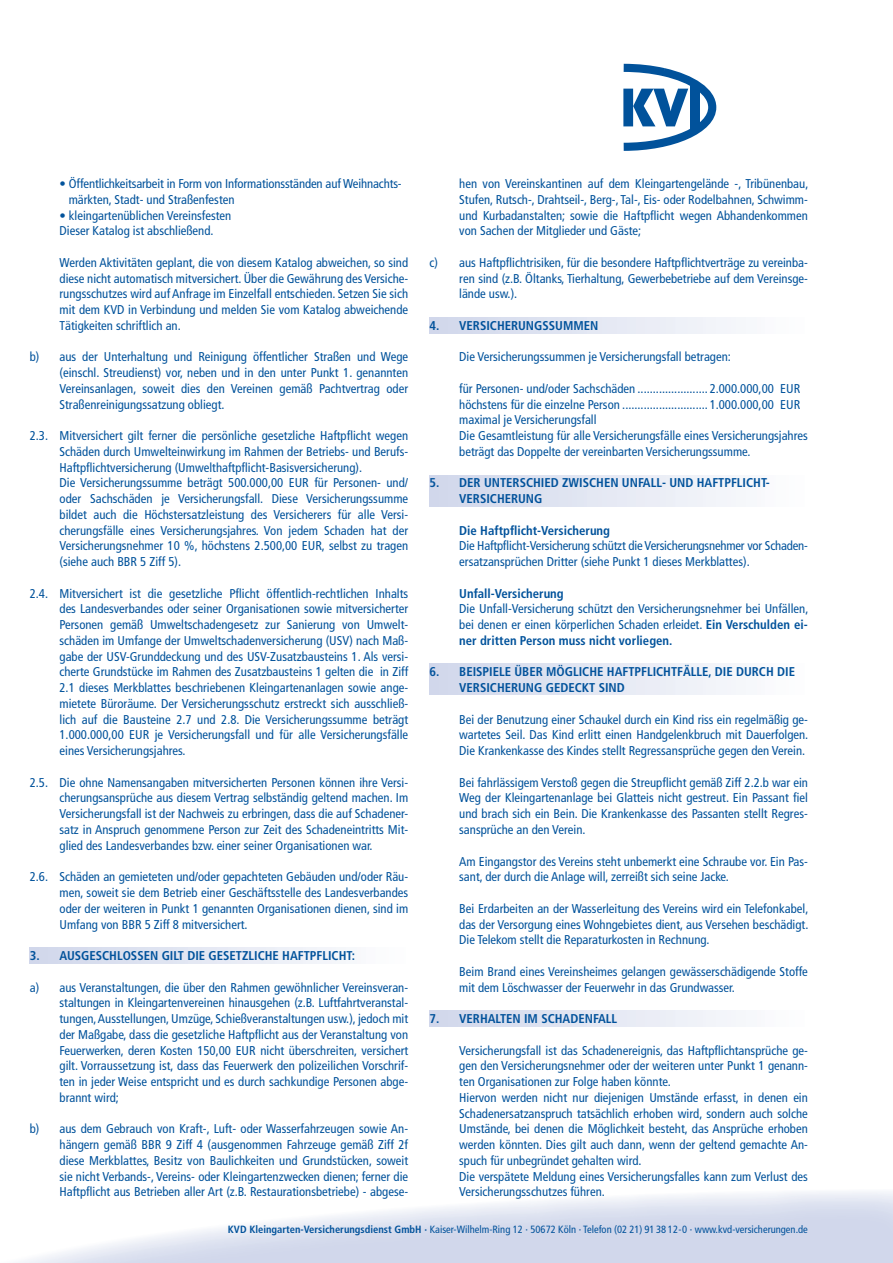
<style>
.page{position:relative;width:893px;height:1263px;background:#fff}
.page>*{position:absolute;margin:0;border:0;box-sizing:border-box;transform-origin:0 0}
.t1{font:condensed 12.75px/15.8px "Frutiger";color:#01529b;text-align:justify}
.t2{font:700 condensed 12.75px/15.8px "Frutiger";color:#01529b}
.t3{font:condensed 10.5px "Frutiger";color:#01529b}
.s1{font-weight:700}
</style>
<div class="page">
<svg style="left:623px;top:63px;width:94px;height:88px"></svg>
<div style="left:690px;top:84px;width:9px;height:47px;background:#01529b"></div>
<div style="left:429px;top:317px;width:379px;height:16px;background:linear-gradient(to right,#d0d6ea,#fefefe)"></div>
<div style="left:429px;top:475px;width:379px;height:32px;background:linear-gradient(to right,#d0d6ea,#fefefe)"></div>
<div style="left:429px;top:1010px;width:379px;height:16px;background:linear-gradient(to right,#d0d6ea,#fefefe)"></div>
<div style="left:429px;top:663px;width:379px;height:32px;background:linear-gradient(to right,#d0d6ea,#fefefe)"></div>
<div style="left:30px;top:947px;width:378px;height:16px;background:linear-gradient(to right,#d0d6ea,#fdfefe)"></div>
<p class="t1" style="left:69px;top:176px;width:334px;text-indent:-9px">• Öffentlichkeitsarbeit in Form von Informationsständen auf Weihnachts&shy;märkten, Stadt- und Straßenfesten</p>
<p class="t1" style="left:60px;top:207px;width:173px">• kleingartenüblichen Vereinsfesten<br>Dieser Katalog ist abschließend.</p>
<p class="t1" style="left:60px;top:255px;width:350px">Werden Aktivitäten geplant, die von diesem Katalog abweichen, so sind diese nicht automatisch mitversichert. Über die Gewährung des Versiche&shy;rungsschutzes wird auf Anfrage im Einzelfall entschieden. Setzen Sie sich mit dem KVD in Verbindung und melden Sie vom Katalog abweichende Tätigkeiten schriftlich an.</p>
<p class="t1" style="left:60px;top:349px;width:350px;text-indent:-30px">b) aus der Unterhaltung und Reinigung öffentlicher Straßen und Wege (einschl. Streudienst) vor, neben und in den unter Punkt 1. genannten Vereinsanlagen, soweit dies den Vereinen gemäß Pachtvertrag oder Straßenreinigungssatzung obliegt.</p>
<p class="t1" style="left:60px;top:428px;width:350px;text-align:left;text-indent:-30px">2.3. Mitversichert gilt ferner die persönliche gesetzliche Haftpflicht wegen Schäden durch Umwelteinwirkung im Rahmen der Betriebs- und Berufs-Haftpflichtversicherung (Umwelthaftpflicht-Basisversicherung).<br>Die Versicherungssumme beträgt 500.000,00 EUR für Personen- und/ oder Sachschäden je Versicherungsfall. Diese Versicherungssumme bildet auch die Höchstersatzleistung des Versicherers für alle Versi&shy;cherungsfälle eines Versicherungsjahres. Von jedem Schaden hat der Versicherungsnehmer 10 %, höchstens 2.500,00 EUR, selbst zu tragen (siehe auch BBR 5 Ziff 5).</p>
<p class="t1" style="left:60px;top:585px;width:350px;text-indent:-30px">2.4. Mitversichert ist die gesetzliche Pflicht öffentlich-rechtlichen Inhalts des Landesverbandes oder seiner Organisationen sowie mitversicherter Personen gemäß Umweltschadengesetz zur Sanierung von Umwelt&shy;schäden im Umfange der Umweltschadenversicherung (USV) nach Maß&shy;gabe der USV-Grunddeckung und des USV-Zusatzbausteins 1. Als versi&shy;cherte Grundstücke im Rahmen des Zusatzbausteins 1 gelten die in Ziff 2.1 dieses Merkblattes beschriebenen Kleingartenanlagen sowie ange&shy;mietete Büroräume. Der Versicherungsschutz erstreckt sich ausschließ&shy;lich auf die Bausteine 2.7 und 2.8. Die Versicherungssumme beträgt 1.000.000,00 EUR je Versicherungsfall und für alle Versicherungsfälle eines Versicherungsjahres.</p>
<p class="t1" style="left:60px;top:774px;width:350px;text-indent:-30px">2.5. Die ohne Namensangaben mitversicherten Personen können ihre Versi&shy;cherungsansprüche aus diesem Vertrag selbständig geltend machen. Im Versicherungsfall ist der Nachweis zu erbringen, dass die auf Schadener&shy;satz in Anspruch genommene Person zur Zeit des Schadeneintritts Mit&shy;glied des Landesverbandes bzw. einer seiner Organisationen war.</p>
<p class="t1" style="left:60px;top:869px;width:350px;text-indent:-30px">2.6. Schäden an gemieteten und/oder gepachteten Gebäuden und/oder Räu&shy;men, soweit sie dem Betrieb einer Geschäftsstelle des Landesverbandes oder der weiteren in Punkt 1 genannten Organisationen dienen, sind im Umfang von BBR 5 Ziff 8 mitversichert.</p>
<p class="t2" style="left:30px;top:948px;width:327px">3. AUSGESCHLOSSEN GILT DIE GESETZLICHE HAFTPFLICHT:</p>
<p class="t1" style="left:60px;top:979px;width:350px;text-indent:-30px">a) aus Veranstaltungen, die über den Rahmen gewöhnlicher Vereinsveran&shy;staltungen in Kleingartenvereinen hinausgehen (z.B. Luftfahrtveranstal&shy;tungen, Ausstellungen, Umzüge, Schießveranstaltungen usw.), jedoch mit der Maßgabe, dass die gesetzliche Haftpflicht aus der Veranstaltung von Feuerwerken, deren Kosten 150,00 EUR nicht überschreiten, versichert gilt. Vorraussetzung ist, dass das Feuerwerk den polizeilichen Vorschrif&shy;ten in jeder Weise entspricht und es durch sachkundige Personen abge&shy;brannt wird;</p>
<p class="t1" style="left:60px;top:1121px;width:350px;text-indent:-30px">b) aus dem Gebrauch von Kraft-, Luft- oder Wasserfahrzeugen sowie An&shy;hängern gemäß BBR 9 Ziff 4 (ausgenommen Fahrzeuge gemäß Ziff 2f diese Merkblattes, Besitz von Baulichkeiten und Grundstücken, soweit sie nicht Verbands-, Vereins- oder Kleingartenzwecken dienen; ferner die Haftpflicht aus Betrieben aller Art (z.B. Restaurationsbetriebe) - abgese-</p>
<p class="t1" style="left:459px;top:176px;width:351px">hen von Vereinskantinen auf dem Kleingartengelände -, Tribünenbau, Stufen, Rutsch-, Drahtseil-, Berg-, Tal-, Eis- oder Rodelbahnen, Schwimm&shy;und Kurbadanstalten; sowie die Haftpflicht wegen Abhandenkommen von Sachen der Mitglieder und Gäste;</p>
<p class="t1" style="left:459px;top:255px;width:350px;text-indent:-30px">c) aus Haftpflichtrisiken, für die besondere Haftpflichtverträge zu vereinba&shy;ren sind (z.B. Öltanks, Tierhaltung, Gewerbebetriebe auf dem Vereinsge&shy;lände usw.).</p>
<p class="t2" style="left:429px;top:318px;width:170px">4. VERSICHERUNGSSUMMEN</p>
<p class="t1" style="left:459px;top:349px;width:273px">Die Versicherungssummen je Versicherungsfall betragen:</p>
<p class="t1" style="left:459px;top:381px;width:350px;text-align:left">für Personen- und/oder Sachschäden ....................... 2.000.000,00 EUR höchstens für die einzelne Person ............................ 1.000.000,00 EUR maximal je Versicherungsfall<br>Die Gesamtleistung für alle Versicherungsfälle eines Versicherungsjahres beträgt das Doppelte der vereinbarten Versicherungssumme.</p>
<p class="t2" style="left:459px;top:475px;width:312px;text-indent:-30px">5. DER UNTERSCHIED ZWISCHEN UNFALL- UND HAFTPFLICHT-<br>VERSICHERUNG</p>
<p class="t2" style="left:459px;top:522px;width:152px">Die Haftpflicht-Versicherung</p>
<p class="t1" style="left:459px;top:538px;width:350px">Die Haftpflicht-Versicherung schützt die Versicherungsnehmer vor Schaden&shy;ersatzansprüchen Dritter (siehe Punkt 1 dieses Merkblattes).</p>
<p class="t2" style="left:459px;top:585px;width:106px">Unfall-Versicherung</p>
<p class="t1" style="left:459px;top:601px;width:351px">Die Unfall-Versicherung schützt den Versicherungsnehmer bei Unfällen, bei denen er einen körperlichen Schaden erleidet. <span class="s1">Ein Verschulden ei&shy;ner dritten Person muss nicht vorliegen.</span></p>
<p class="t2" style="left:459px;top:664px;width:337px;text-indent:-30px">6. BEISPIELE ÜBER MÖGLICHE HAFTPFLICHTFÄLLE, DIE DURCH DIE<br>VERSICHERUNG GEDECKT SIND</p>
<p class="t1" style="left:459px;top:711px;width:351px">Bei der Benutzung einer Schaukel durch ein Kind riss ein regelmäßig ge&shy;wartetes Seil. Das Kind erlitt einen Handgelenkbruch mit Dauerfolgen.<br>Die Krankenkasse des Kindes stellt Regressansprüche gegen den Verein.</p>
<p class="t1" style="left:459px;top:774px;width:350px">Bei fahrlässigem Verstoß gegen die Streupflicht gemäß Ziff 2.2.b war ein Weg der Kleingartenanlage bei Glatteis nicht gestreut. Ein Passant fiel und brach sich ein Bein. Die Krankenkasse des Passanten stellt Regres&shy;sansprüche an den Verein.</p>
<p class="t1" style="left:459px;top:853px;width:350px">Am Eingangstor des Vereins steht unbemerkt eine Schraube vor. Ein Pas&shy;sant, der durch die Anlage will, zerreißt sich seine Jacke.</p>
<p class="t1" style="left:459px;top:900px;width:351px">Bei Erdarbeiten an der Wasserleitung des Vereins wird ein Telefonkabel, das der Versorgung eines Wohngebietes dient, aus Versehen beschädigt.<br>Die Telekom stellt die Reparaturkosten in Rechnung.</p>
<p class="t1" style="left:459px;top:963px;width:350px">Beim Brand eines Vereinsheimes gelangen gewässerschädigende Stoffe mit dem Löschwasser der Feuerwehr in das Grundwasser.</p>
<p class="t2" style="left:429px;top:1011px;width:189px">7. VERHALTEN IM SCHADENFALL</p>
<p class="t1" style="left:459px;top:1042px;width:350px;text-align:left">Versicherungsfall ist das Schadenereignis, das Haftpflichtansprüche ge&shy;gen den Versicherungsnehmer oder der weiteren unter Punkt 1 genann&shy;ten Organisationen zur Folge haben könnte.<br>Hiervon werden nicht nur diejenigen Umstände erfasst, in denen ein Schadenersatzanspruch tatsächlich erhoben wird, sondern auch solche Umstände, bei denen die Möglichkeit besteht, das Ansprüche erhoben werden könnten. Dies gilt auch dann, wenn der geltend gemachte An&shy;spuch für unbegründet gehalten wird.<br>Die verspätete Meldung eines Versicherungsfalles kann zum Verlust des Versicherungsschutzes führen.</p>
<p class="t3" style="left:228px;top:1223px;width:581px"><span class="s1">KVD Kleingarten-Versicherungsdienst GmbH ·</span> Kaiser-Wilhelm-Ring 12 · 50672 Köln · Telefon (02 21) 91 38 12-0 · www.kvd-versicherungen.de</p>
</div>
